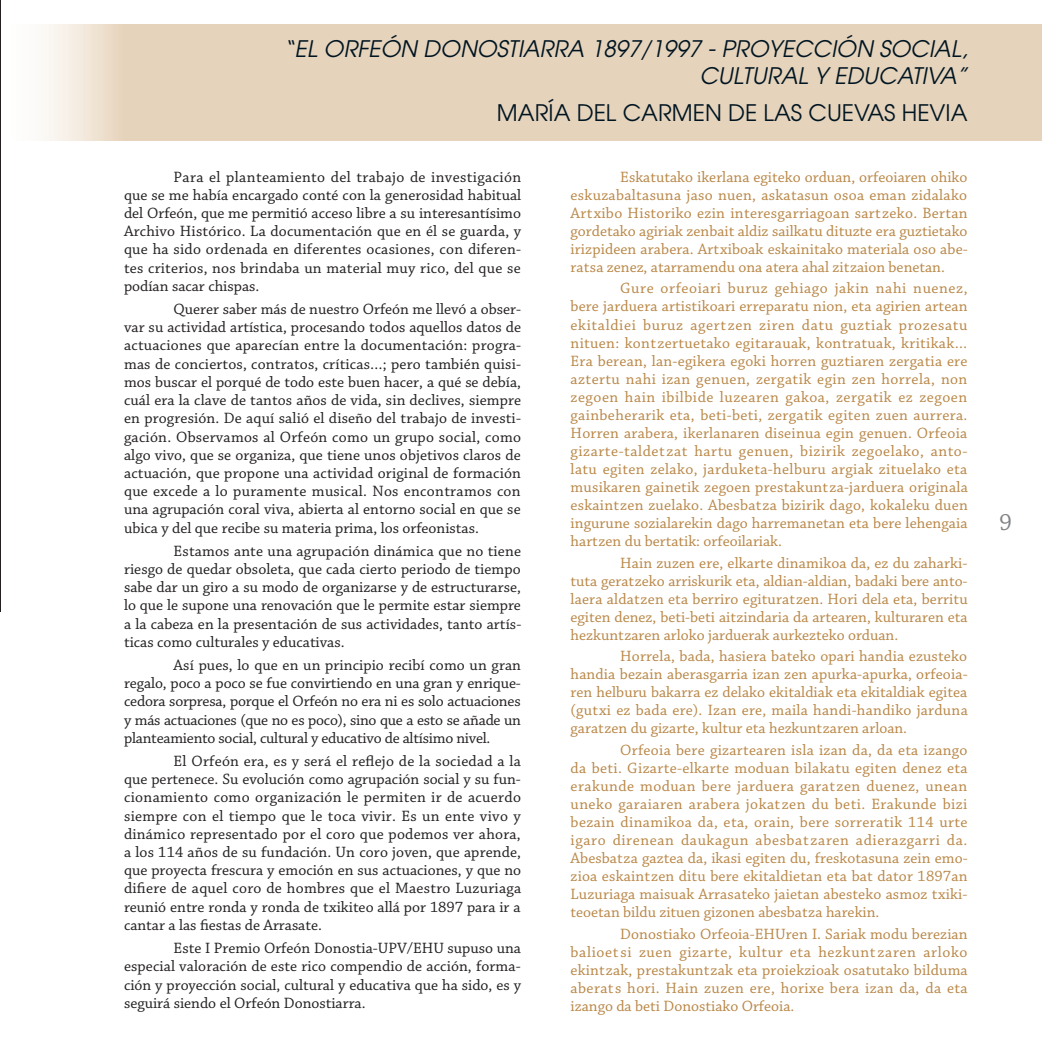
<style>
.page{position:relative;width:1042px;height:1042px;background:#fff}
.page>*{position:absolute;margin:0;border:0;box-sizing:border-box;transform-origin:0 0}
.t1{font:24.5px "Chaparral Pro";color:#808285}
.t2{font:italic 22.75px/27.3px "Avant Garde";color:#001522;text-align:right}
.t3{font:22.75px "Avant Garde";color:#001522}
.t4{font:15.75px/18px "Chaparral Pro";color:#b98747;text-align:justify}
.t5{font:15.75px/18.2px "Chaparral Pro";color:#231f20;text-align:justify}
</style>
<div class="page">
<img style="left:0;top:25px;width:1042px;height:116px">
<h2 class="t2" style="left:283px;top:34px;width:686px">“EL ORFEÓN DONOSTIARRA 1897/1997 - PROYECCIÓN SOCIAL,<br>CULTURAL Y EDUCATIVA”</h2>
<h2 class="t3" style="left:497px;top:99px;width:472px">MARÍA DEL CARMEN DE LAS CUEVAS HEVIA</h2>
<p class="t5" style="left:124px;top:168px;width:399px;text-indent:50px">Para el planteamiento del trabajo de investigación que se me había encargado conté con la generosidad habitual del Orfeón, que me permitió acceso libre a su interesantísimo Archivo Histórico. La documentación que en él se guarda, y que ha sido ordenada en diferentes ocasiones, con diferen&shy;tes criterios, nos brindaba un material muy rico, del que se podían sacar chispas.</p>
<p class="t5" style="left:124px;top:301px;width:399px;text-indent:50px">Querer saber más de nuestro Orfeón me llevó a obser&shy;var su actividad artística, procesando todos aquellos datos de actuaciones que aparecían entre la documentación: progra&shy;mas de conciertos, contratos, críticas…; pero también quisi&shy;mos buscar el porqué de todo este buen hacer, a qué se debía, cuál era la clave de tantos años de vida, sin declives, siempre en progresión. De aquí salió el diseño del trabajo de investi&shy;gación. Observamos al Orfeón como un grupo social, como algo vivo, que se organiza, que tiene unos objetivos claros de actuación, que propone una actividad original de formación que excede a lo puramente musical. Nos encontramos con una agrupación coral viva, abierta al entorno social en que se ubica y del que recibe su materia prima, los orfeonistas.</p>
<p class="t5" style="left:124px;top:542px;width:399px;text-indent:50px">Estamos ante una agrupación dinámica que no tiene riesgo de quedar obsoleta, que cada cierto periodo de tiempo sabe dar un giro a su modo de organizarse y de estructurarse, lo que le supone una renovación que le permite estar siempre a la cabeza en la presentación de sus actividades, tanto artís&shy;ticas como culturales y educativas.</p>
<p class="t5" style="left:124px;top:656px;width:398px;text-indent:50px">Así pues, lo que en un principio recibí como un gran regalo, poco a poco se fue convirtiendo en una gran y enrique&shy;cedora sorpresa, porque el Orfeón no era ni es solo actuaciones y más actuaciones (que no es poco), sino que a esto se añade un planteamiento social, cultural y educativo de altísimo nivel.</p>
<p class="t5" style="left:124px;top:752px;width:399px;text-indent:50px">El Orfeón era, es y será el reflejo de la sociedad a la que pertenece. Su evolución como agrupación social y su fun&shy;cionamiento como organización le permiten ir de acuerdo siempre con el tiempo que le toca vivir. Es un ente vivo y dinámico representado por el coro que podemos ver ahora, a los 114 años de su fundación. Un coro joven, que aprende, que proyecta frescura y emoción en sus actuaciones, y que no difiere de aquel coro de hombres que el Maestro Luzuriaga reunió entre ronda y ronda de t xikiteo allá por 1897 para ir a cantar a las fiestas de Arrasate.</p>
<p class="t5" style="left:124px;top:939px;width:398px;text-indent:50px">Este I Premio Orfeón Donostia-UPV/EHU supuso una especial valoración de este rico compendio de acción, forma&shy;ción y proyección social, cultural y educativa que ha sido, es y seguirá siendo el Orfeón Donostiarra.</p>
<p class="t4" style="left:570px;top:168px;width:399px;text-indent:50px">Eskatutako ikerlana egiteko orduan, orfeoiaren ohiko eskuzabaltasuna jaso nuen, askatasun osoa eman zidalako Art xibo Historiko ezin interesgarriagoan sart zeko. Bertan gordetako agiriak zenbait aldiz sailkatu dituzte era guztietako irizpideen arabera. Art xiboak eskainitako materiala oso abe&shy;rat sa zenez, atarramendu ona atera ahal zit zaion benetan.</p>
<p class="t4" style="left:570px;top:280px;width:399px;text-indent:50px">Gure orfeoiari buruz gehiago jakin nahi nuenez, bere jarduera artistikoari erreparatu nion, eta agirien artean ekitaldiei buruz agert zen ziren datu guztiak prozesatu nituen: kont zertuetako egitarauak, kontratuak, kritikak… Era berean, lan-egikera egoki horren guztiaren zergatia ere aztertu nahi izan genuen, zergatik egin zen horrela, non zegoen hain ibilbide luzearen gakoa, zergatik ez zegoen gainbeherarik eta, beti-beti, zergatik egiten zuen aurrera.<br>Horren arabera, ikerlanaren diseinua egin genuen. Orfeoia gizarte-taldet zat hartu genuen, bizirik zegoelako, anto&shy;latu egiten zelako, jarduketa-helburu argiak zituelako eta musikaren gainetik zegoen prestakunt za-jarduera originala eskaint zen zuelako. Abesbat za bizirik dago, kokaleku duen ingurune sozialarekin dago harremanetan eta bere lehengaia hart zen du bertatik: orfeoilariak.</p>
<p class="t4" style="left:570px;top:554px;width:399px;text-indent:50px">Hain zuzen ere, elkarte dinamikoa da, ez du zaharki&shy;tuta gerat zeko arriskurik eta, aldian-aldian, badaki bere anto&shy;laera aldat zen eta berriro egiturat zen. Hori dela eta, berritu egiten denez, beti-beti ait zindaria da artearen, kulturaren eta hezkunt zaren arloko jarduerak aurkezteko orduan.</p>
<p class="t4" style="left:570px;top:648px;width:399px;text-indent:50px">Horrela, bada, hasiera bateko opari handia ezusteko handia bezain aberasgarria izan zen apurka-apurka, orfeoia&shy;ren helburu bakarra ez delako ekitaldiak eta ekitaldiak egitea (gut xi ez bada ere). Izan ere, maila handi-handiko jarduna garat zen du gizarte, kultur eta hezkunt zaren arloan.</p>
<p class="t4" style="left:570px;top:742px;width:398px;text-indent:50px">Orfeoia bere gizartearen isla izan da, da eta izango da beti. Gizarte-elkarte moduan bilakatu egiten denez eta erakunde moduan bere jarduera garat zen duenez, unean uneko garaiaren arabera jokat zen du beti. Erakunde bizi bezain dinamikoa da, eta, orain, bere sorreratik 114 urte igaro direnean daukagun abesbat zaren adierazgarri da.<br>Abesbat za gaztea da, ikasi egiten du, freskotasuna zein emo&shy;zioa eskaint zen ditu bere ekitaldietan eta bat dator 1897an Luzuriaga maisuak Arrasateko jaietan abesteko asmoz t xiki&shy;teoetan bildu zituen gizonen abesbat za harekin.</p>
<p class="t4" style="left:570px;top:926px;width:399px;text-indent:50px">Donostiako Orfeoia-EHUren I. Sariak modu berezian balioet si zuen gizarte, kultur eta hezkunt zaren arloko ekint zak, prestakunt zak eta proiekzioak osatutako bilduma aberat s hori. Hain zuzen ere, horixe bera izan da, da eta izango da beti Donostiako Orfeoia.</p>
<h1 class="t1" style="left:999px;top:509px;width:14px">9</h1>
</div>
